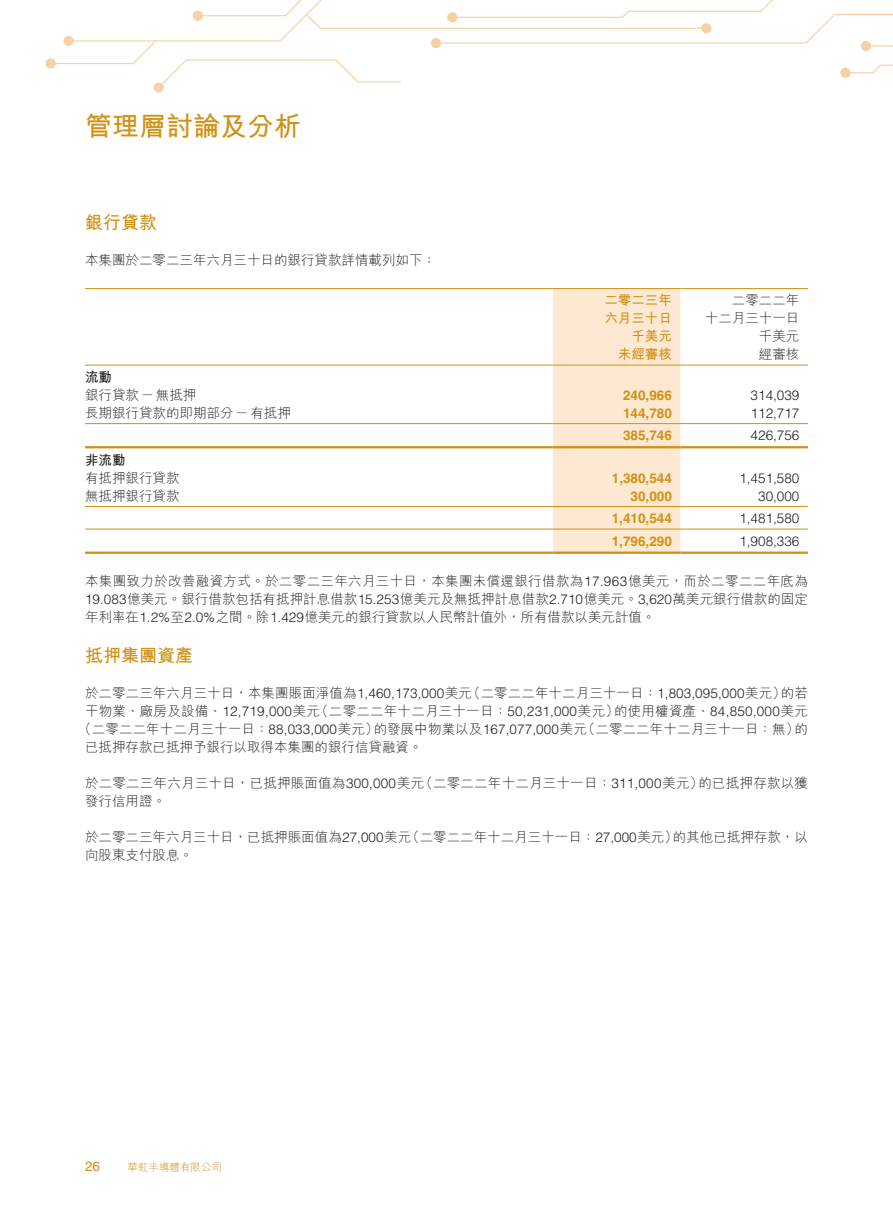
<style>
.page{position:relative;width:893px;height:1212px;background:#fff}
.page>*{position:absolute;margin:0;border:0;box-sizing:border-box;transform-origin:0 0}
.t1{font:700 27px "M Hei HK";color:#d09114}
.t2{font:700 18px "M Hei HK";color:#d09114}
.t3{font:300 13.5px/18px "M Hei HK";color:#231f20}
.t4{font:700 13.5px "Helvetica LT Std";color:#d09114}
.t5{font:300 13.5px "Helvetica LT Std";color:#231f20}
.t6{font:700 13.5px/18px "M Hei HK";color:#d09114}
.t7{font:700 13.5px "M Hei HK";color:#231f20}
.t8{font:13.5px "Helvetica LT Std";color:#d09114}
.t9{font:300 10.5px "M Hei HK";color:#d09114}
.s1{font-family:"Helvetica LT Std"}
</style>
<div class="page">
<svg style="left:45px;top:0;width:848px;height:93px"></svg>
<div style="left:553px;top:289px;width:127px;height:262px;background:#fde8d2"></div>
<hr style="left:85px;top:288px;width:468px;height:1px;background:#d09114">
<hr style="left:553px;top:288px;width:127px;height:1px;background:#d09114">
<hr style="left:680px;top:288px;width:128px;height:1px;background:#d09114">
<hr style="left:85px;top:365px;width:468px;height:1px;background:#d09114">
<hr style="left:553px;top:365px;width:127px;height:1px;background:#d09114">
<hr style="left:680px;top:365px;width:128px;height:1px;background:#d09114">
<hr style="left:85px;top:423px;width:468px;height:1px;background:#d09114">
<hr style="left:553px;top:423px;width:127px;height:1px;background:#d09114">
<hr style="left:680px;top:423px;width:128px;height:1px;background:#d09114">
<hr style="left:85px;top:446px;width:468px;height:2px;background:#d09114">
<hr style="left:553px;top:446px;width:127px;height:2px;background:#d09114">
<hr style="left:680px;top:446px;width:128px;height:2px;background:#d09114">
<hr style="left:85px;top:506px;width:468px;height:1px;background:#d09114">
<hr style="left:553px;top:506px;width:127px;height:1px;background:#d09114">
<hr style="left:680px;top:506px;width:128px;height:1px;background:#d09114">
<hr style="left:85px;top:529px;width:468px;height:1px;background:#d09114">
<hr style="left:553px;top:529px;width:127px;height:1px;background:#d09114">
<hr style="left:680px;top:529px;width:128px;height:1px;background:#d09114">
<hr style="left:85px;top:551px;width:468px;height:3px;background:#d09114">
<hr style="left:553px;top:551px;width:127px;height:3px;background:#d09114">
<hr style="left:680px;top:551px;width:128px;height:3px;background:#d09114">
<h1 class="t1" style="left:85px;top:106px;width:217px">管理層討論及分析</h1>
<h2 class="t2" style="left:85px;top:209px;width:73px">銀行貸款</h2>
<p class="t3" style="left:85px;top:251px;width:352px">本集團於二零二三年六月三十日的銀行貸款詳情載列如下：</p>
<p class="t6" style="left:604px;top:290px;width:69px">二零二三年六月三十日</p>
<p class="t3" style="left:705px;top:291px;width:96px;text-align:right">二零二二年<br>十二月三十一日</p>
<p class="t6" style="left:631px;top:326px;width:42px">千美元</p>
<p class="t3" style="left:759px;top:327px;width:42px">千美元</p>
<p class="t6" style="left:618px;top:344px;width:55px">未經審核</p>
<p class="t3" style="left:759px;top:345px;width:42px">經審核</p>
<p class="t7" style="left:85px;top:367px;width:28px">流動</p>
<p class="t3" style="left:85px;top:386px;width:113px">銀行貸款－無抵押</p>
<p class="t4" style="left:623px;top:387px;width:50px">240,966</p>
<p class="t5" style="left:751px;top:386px;width:50px">314,039</p>
<p class="t3" style="left:85px;top:404px;width:207px">長期銀行貸款的即期部分－有抵押</p>
<p class="t4" style="left:623px;top:405px;width:50px">144,780</p>
<p class="t5" style="left:751px;top:404px;width:50px">112,717</p>
<p class="t4" style="left:623px;top:427px;width:50px">385,746</p>
<p class="t5" style="left:751px;top:427px;width:50px">426,756</p>
<p class="t7" style="left:85px;top:450px;width:42px">非流動</p>
<p class="t3" style="left:85px;top:468px;width:96px">有抵押銀行貸款</p>
<p class="t4" style="left:612px;top:470px;width:62px">1,380,544</p>
<p class="t5" style="left:739px;top:469px;width:62px">1,451,580</p>
<p class="t3" style="left:85px;top:486px;width:96px">無抵押銀行貸款</p>
<p class="t4" style="left:631px;top:488px;width:43px">30,000</p>
<p class="t5" style="left:758px;top:487px;width:43px">30,000</p>
<p class="t4" style="left:612px;top:510px;width:62px">1,410,544</p>
<p class="t5" style="left:739px;top:510px;width:62px">1,481,580</p>
<p class="t4" style="left:612px;top:533px;width:62px">1,796,290</p>
<p class="t5" style="left:739px;top:532px;width:62px">1,908,336</p>
<p class="t3" style="left:85px;top:572px;width:724px;text-align:justify">本集團致力於改善融資方式。於二零二三年六月三十日，本集團未償還銀行借款為<span class="s1">17.963</span>億美元，而於二零二二年底為<span class="s1">19.083</span>億美元。銀行借款包括有抵押計息借款<span class="s1">15.253</span>億美元及無抵押計息借款<span class="s1">2.710</span>億美元。<span class="s1">3,620</span>萬美元銀行借款的固定年利率在<span class="s1">1.2%</span>至<span class="s1">2.0%</span>之間。除<span class="s1">1.429</span>億美元的銀行貸款以人民幣計值外，所有借款以美元計值。</p>
<h2 class="t2" style="left:85px;top:642px;width:109px">抵押集團資產</h2>
<p class="t3" style="left:85px;top:684px;width:724px">於二零二三年六月三十日，本集團賬面淨值為<span class="s1">1,460,173,000</span>美元（二零二二年十二月三十一日：<span class="s1">1,803,095,000</span>美元）的若</p>
<p class="t3" style="left:85px;top:702px;width:724px">干物業、廠房及設備、<span class="s1">12,719,000</span>美元（二零二二年十二月三十一日：<span class="s1">50,231,000</span>美元）的使用權資產、<span class="s1">84,850,000</span>美元</p>
<p class="t3" style="left:78px;top:720px;width:731px">（二零二二年十二月三十一日：<span class="s1">88,033,000</span>美元）的發展中物業以及<span class="s1">167,077,000</span>美元（二零二二年十二月三十一日：無）的</p>
<p class="t3" style="left:85px;top:738px;width:339px">已抵押存款已抵押予銀行以取得本集團的銀行信貸融資。</p>
<p class="t3" style="left:85px;top:774px;width:724px">於二零二三年六月三十日，已抵押賬面值為<span class="s1">300,000</span>美元（二零二二年十二月三十一日：<span class="s1">311,000</span>美元）的已抵押存款以獲發行信用證。</p>
<p class="t3" style="left:85px;top:828px;width:724px">於二零二三年六月三十日，已抵押賬面值為<span class="s1">27,000</span>美元（二零二二年十二月三十一日：<span class="s1">27,000</span>美元）的其他已抵押存款，以向股東支付股息。</p>
<p class="t8" style="left:85px;top:1159px;width:17px">26</p>
<p class="t9" style="left:128px;top:1161px;width:96px">華虹半導體有限公司</p>
</div>
